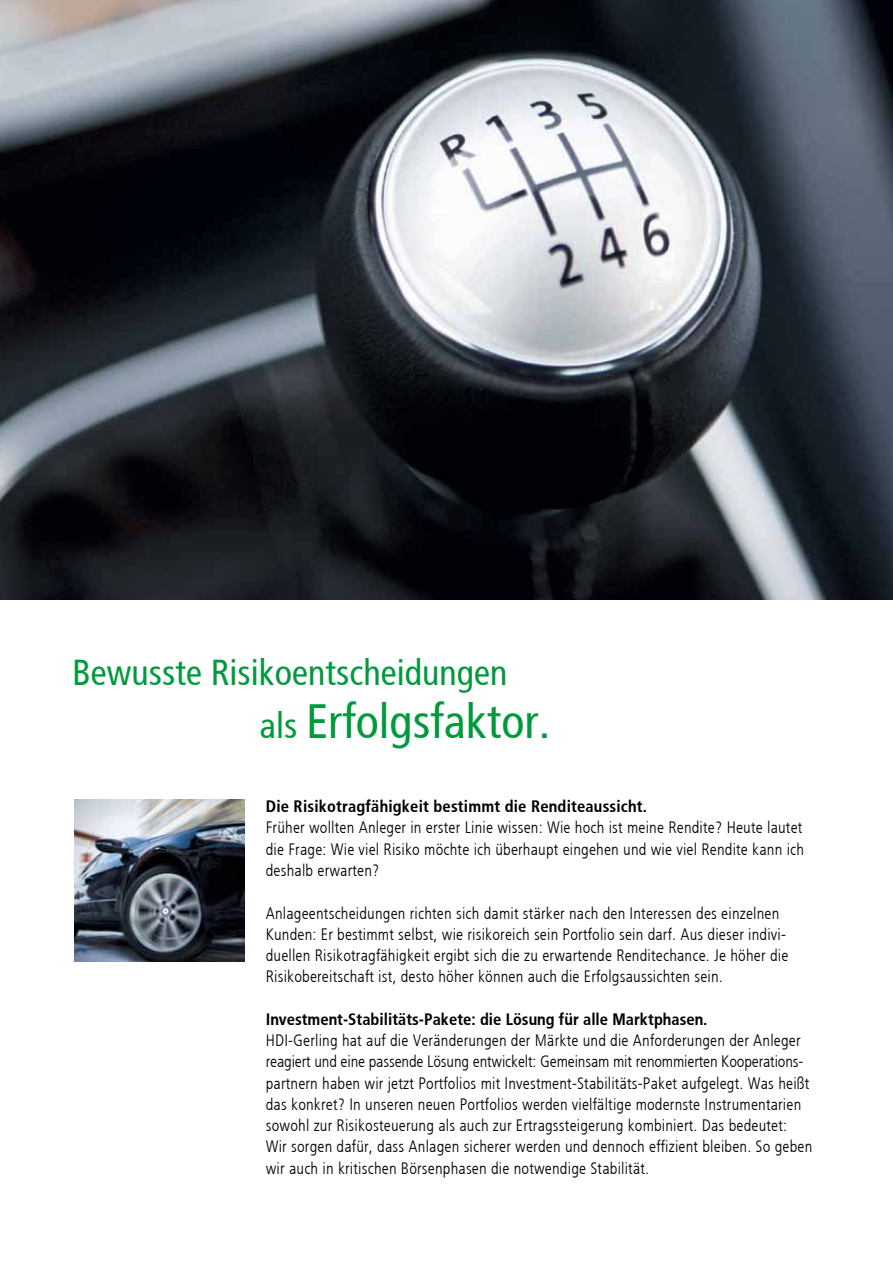
<style>
.page{position:relative;width:893px;height:1263px;background:#fff}
.page>*{position:absolute;margin:0;border:0;box-sizing:border-box;transform-origin:0 0}
.t1{font:48px "HDI Gerling Sans Cond Regular";color:#009a3d}
.t2{font:36px "HDI Gerling Sans Cond Regular";color:#009a3d}
.t3{font:16.5px/21.3px "HDI Gerling Sans Cond Light";letter-spacing:.01em;color:#000}
.t4{font:16.5px "HDI Gerling Sans Cond Bold";color:#000}
.s1{font-size:36px}
</style>
<div class="page">
<img style="left:74px;top:799px;width:170px;height:162px">
<img style="left:0;top:0;width:893px;height:600px">
<h2 class="t2" style="left:72px;top:651px;width:437px">Bewusste Risikoentscheidungen</h2>
<h1 class="t1" style="left:259px;top:694px;width:292px"><span class="s1">als</span> Erfolgsfaktor.</h1>
<p class="t4" style="left:266px;top:797px;width:383px">Die Risikotragfähigkeit bestimmt die Renditeaussicht.</p>
<p class="t3" style="left:266px;top:817px;width:540px;text-align:justify">Früher wollten Anleger in erster Linie wissen: Wie hoch ist meine Rendite? Heute lautet die Frage: Wie viel Risiko möchte ich überhaupt eingehen und wie viel Rendite kann ich deshalb erwarten?</p>
<p class="t3" style="left:266px;top:902px;width:524px">Anlageentscheidungen richten sich damit stärker nach den Interessen des einzelnen Kunden: Er bestimmt selbst, wie risikoreich sein Portfolio sein darf. Aus dieser indivi&shy;duellen Risikotragfähigkeit ergibt sich die zu erwartende Renditechance. Je höher die Risikobereitschaft ist, desto höher können auch die Erfolgsaussichten sein.</p>
<p class="t4" style="left:266px;top:1009px;width:443px">Investment-Stabilitäts-Pakete: die Lösung für alle Marktphasen.</p>
<p class="t3" style="left:266px;top:1030px;width:548px">HDI-Gerling hat auf die Veränderungen der Märkte und die Anforderungen der Anleger reagiert und eine passende Lösung entwickelt: Gemeinsam mit renommierten Kooperations&shy;partnern haben wir jetzt Portfolios mit Investment-Stabilitäts-Paket aufgelegt. Was heißt das konkret? In unseren neuen Portfolios werden vielfältige modernste Instrumentarien sowohl zur Risikosteuerung als auch zur Ertragssteigerung kombiniert. Das bedeutet:<br>Wir sorgen dafür, dass Anlagen sicherer werden und dennoch effizient bleiben. So geben wir auch in kritischen Börsenphasen die notwendige Stabilität.</p>
</div>
